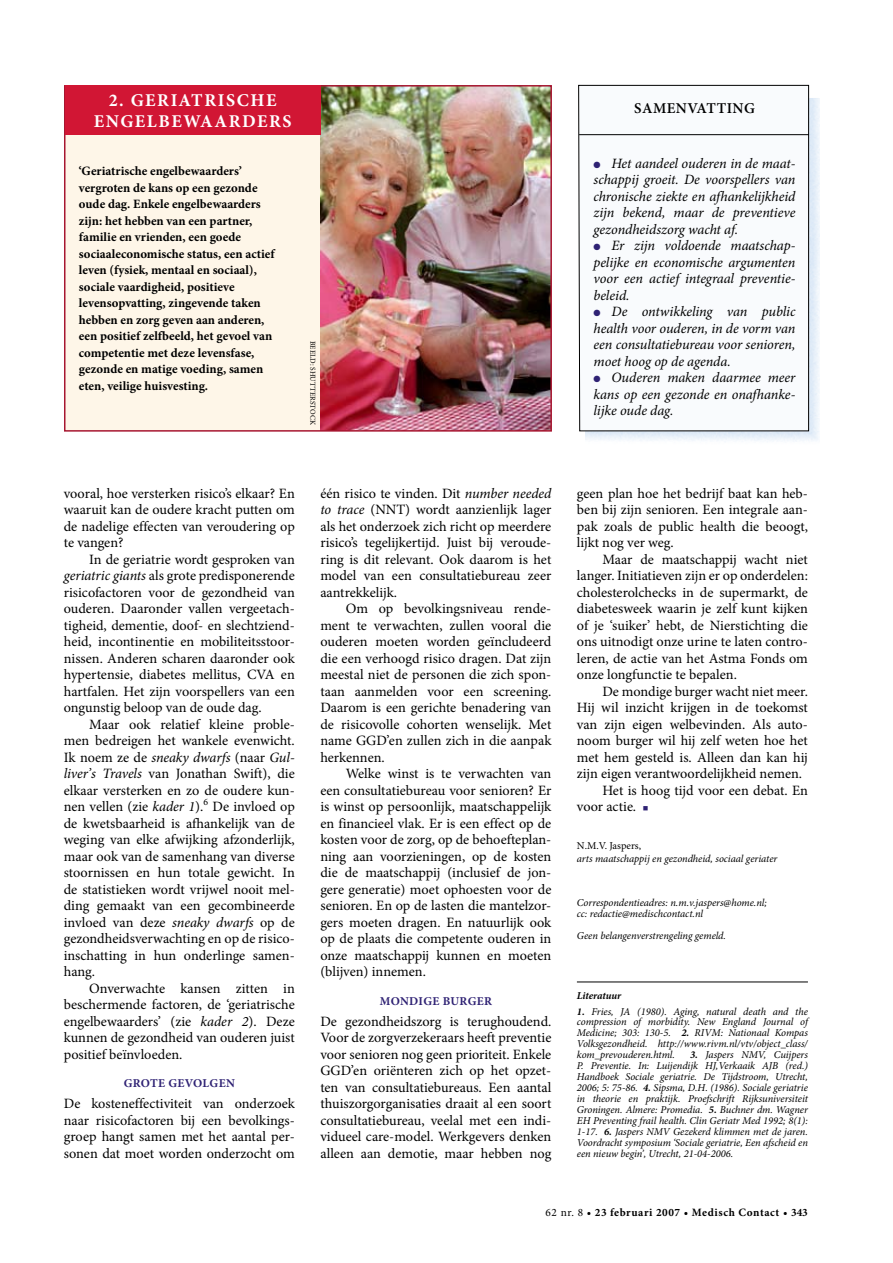
<style>
.page{position:relative;width:893px;height:1263px;background:#fff}
.page>*{position:absolute;margin:0;border:0;box-sizing:border-box;transform-origin:0 0}
.t1{font:700 18px/21.6px "Minion Pro";letter-spacing:.085em;color:#fff;text-align:center}
.t2{font:600 15px "Minion Pro";letter-spacing:.03em;color:#000}
.t3{font:14.25px/16.5px "Minion Pro";letter-spacing:-.005em;color:#000;text-align:justify}
.t4{font:italic 14.25px/16.5px "Minion Pro";letter-spacing:-.005em;color:#000;text-align:justify}
.t5{font:700 12.75px/16.5px "Minion Pro";color:#000}
.t6{font:700 12px "Minion Pro";letter-spacing:.03em;color:#2f2274}
.t7{font:700 11.25px "Minion Pro";letter-spacing:.05em;color:#000}
.t8{font:italic 10.5px/10.9px "Minion Pro";letter-spacing:-.005em;color:#000;text-align:justify}
.t9{font:10.5px "Minion Pro";color:#000}
.t10{font:italic 700 10.5px "Minion Pro";letter-spacing:-.005em;color:#000}
.t11{font:7.5px "Minion Pro";letter-spacing:.01em;color:#000}
.s1{color:#2f2274}
.s2{font-style:italic}
.s3{font-weight:700}
.s4{font-weight:400}
</style>
<div class="page">
<hr style="left:577px;top:982px;width:231px;height:1px;background:#000">
<img style="left:584px;top:98px;width:236px;height:344px">
<svg style="left:578px;top:85px;width:231px;height:346px"></svg>
<hr style="left:579px;top:134px;width:230px;height:1px;background:#000">
<div style="left:65px;top:86px;width:486px;height:345px;background:#fef6e8"></div>
<img style="left:321px;top:88px;width:228px;height:341px">
<div style="left:64px;top:85px;width:488px;height:347px;border:2px solid #a71630"></div>
<div style="left:65px;top:85px;width:256px;height:50px;background:#d11634"></div>
<p class="t1" style="left:94px;top:89px;width:199px">2. Geriatrische engelbewaarders</p>
<p class="t5" style="left:79px;top:163px;width:198px">‘Geriatrische engelbewaarders’ vergroten de kans op een gezonde oude dag. Enkele engelbewaarders zijn: het hebben van een partner, familie en vrienden, een goede sociaaleconomische status, een actief leven (fysiek, mentaal en sociaal), sociale vaardigheid, positieve levensopvatting, zingevende taken hebben en zorg geven aan anderen, een positief zelfbeeld, het gevoel van competentie met deze levensfase, gezonde en matige voeding, samen eten, veilige huisvesting.</p>
<p class="t11" style="left:318px;top:341px;width:84px;rotate:90deg">Beeld: shuttersto ck</p>
<p class="t2" style="left:634px;top:99px;width:122px">SAMENVATTING</p>
<p class="t4" style="left:594px;top:155px;width:203px"><span class="s1">●</span> Het aandeel ouderen in de maat&shy;schappij groeit. De voorspellers van chronische ziekte en afhankelijkheid zijn bekend, maar de preventieve gezondheidszorg wacht af.</p>
<p class="t4" style="left:594px;top:237px;width:203px"><span class="s1">●</span> Er zijn voldoende maatschap&shy;pelijke en economische argumenten voor een actief integraal preventie&shy;beleid.</p>
<p class="t4" style="left:594px;top:303px;width:203px"><span class="s1">●</span> De ontwikkeling van public health voor ouderen, in de vorm van een consultatiebureau voor senioren, moet hoog op de agenda.</p>
<p class="t4" style="left:594px;top:369px;width:203px"><span class="s1">●</span> Ouderen maken daarmee meer kans op een gezonde en onafhanke&shy;lijke oude dag.</p>
<p class="t3" style="left:64px;top:485px;width:233px">vooral, hoe versterken risico’s elkaar? En waaruit kan de oudere kracht putten om de nadelige effecten van veroudering op te vangen?</p>
<p class="t3" style="left:64px;top:551px;width:233px;text-indent:26px">In de geriatrie wordt gesproken van <span class="s2">geriatric giants</span> als grote predisponerende risicofactoren voor de gezondheid van ouderen. Daaronder vallen vergeetach&shy;tigheid, dementie, doof- en slechtziend&shy;heid, incontinentie en mobiliteitsstoor&shy;nissen. Anderen scharen daaronder ook hypertensie, diabetes mellitus, CVA en hartfalen. Het zijn voorspellers van een ongunstig beloop van de oude dag.</p>
<p class="t3" style="left:64px;top:716px;width:233px;text-indent:26px">Maar ook relatief kleine proble&shy;men bedreigen het wankele evenwicht.<br>Ik noem ze de <span class="s2">sneaky dwarfs</span> (naar <span class="s2">Gul&shy;liver’s Travels</span> van Jonathan Swift), die elkaar versterken en zo de oudere kun&shy;nen vellen (zie <span class="s2">kader 1</span>).<sup>6</sup> De invloed op de kwetsbaarheid is afhankelijk van de weging van elke afwijking afzonderlijk, maar ook van de samenhang van diverse stoornissen en hun totale gewicht. In de statistieken wordt vrijwel nooit mel&shy;ding gemaakt van een gecombineerde invloed van deze <span class="s2">sneaky dwarfs</span> op de gezondheidsverwachting en op de risico&shy;inschatting in hun onderlinge samen&shy;hang.</p>
<p class="t3" style="left:64px;top:980px;width:233px;text-indent:26px">Onverwachte kansen zitten in beschermende factoren, de ‘geriatrische engelbewaarders’ (zie <span class="s2">kader 2</span>). Deze kunnen de gezondheid van ouderen juist positief beïnvloeden.</p>
<p class="t6" style="left:124px;top:1075px;width:113px">Grote gevolgen</p>
<p class="t3" style="left:64px;top:1095px;width:233px">De kosteneffectiviteit van onderzoek naar risicofactoren bij een bevolkings&shy;groep hangt samen met het aantal per&shy;sonen dat moet worden onderzocht om</p>
<p class="t3" style="left:320px;top:485px;width:233px">één risico te vinden. Dit <span class="s2">number needed to trace</span> (NNT</p>
<p class="t3" style="left:320px;top:501px;width:233px;text-indent:85px">) wordt aanzienlijk lager als het onderzoek zich richt op meerdere risico’s tegelijkertijd. Juist bij veroude&shy;ring is dit relevant. Ook daarom is het model van een consultatiebureau zeer aantrekkelijk.</p>
<p class="t3" style="left:320px;top:600px;width:233px;text-indent:26px">Om op bevolkingsniveau rende&shy;ment te verwachten, zullen vooral die ouderen moeten worden geïncludeerd die een verhoogd risico dragen. Dat zijn meestal niet de personen die zich spon&shy;taan aanmelden voor een screening.<br>Daarom is een gerichte benadering van de risicovolle cohorten wenselijk. Met name GGD</p>
<p class="t3" style="left:386px;top:732px;width:167px">’en zullen zich in die aanpak</p>
<p class="t3" style="left:320px;top:749px;width:66px">herkennen.</p>
<p class="t3" style="left:346px;top:765px;width:207px">Welke winst is te verwachten van</p>
<p class="t3" style="left:320px;top:782px;width:233px">een consultatiebureau voor senioren? Er</p>
<p class="t3" style="left:320px;top:798px;width:233px">is winst op persoonlijk, maatschappelijk</p>
<p class="t3" style="left:320px;top:815px;width:233px">en financieel vlak. Er is een effect op de</p>
<p class="t3" style="left:320px;top:831px;width:233px">kosten voor de zorg, op de behoefteplan-</p>
<p class="t3" style="left:320px;top:848px;width:233px">ning aan voorzieningen, op de kosten</p>
<p class="t3" style="left:320px;top:864px;width:233px">die de maatschappij (inclusief de jon-</p>
<p class="t3" style="left:320px;top:881px;width:233px">gere generatie) moet ophoesten voor de</p>
<p class="t3" style="left:320px;top:897px;width:233px">senio-ren. En op de lasten die mantelzor-</p>
<p class="t3" style="left:320px;top:914px;width:233px">gers moeten dragen. En natuurlijk ook</p>
<p class="t3" style="left:320px;top:930px;width:232px">op de plaats die competente ouderen in</p>
<p class="t3" style="left:320px;top:947px;width:233px">onze maatschappij kunnen en moeten</p>
<p class="t3" style="left:320px;top:963px;width:107px">(blijven) innemen.</p>
<p class="t6" style="left:380px;top:992px;width:114px">Mondige burger</p>
<p class="t3" style="left:320px;top:1013px;width:233px">De gezondheidszorg is terughoudend.<br>Voor de zorgverzekeraars heeft preventie voor senioren nog geen prioriteit. Enkele GGD</p>
<p class="t3" style="left:320px;top:1062px;width:233px;text-indent:30px">’en oriënteren zich op het opzet&shy;ten van consultatiebureaus. Een aantal thuiszorgorganisaties draait al een soort consultatiebureau, veelal met een indi&shy;vidueel care-model. Werkgevers denken alleen aan demotie, maar hebben nog</p>
<p class="t3" style="left:577px;top:485px;width:233px">geen plan hoe het bedrijf baat kan heb&shy;ben bij zijn senioren. Een integrale aan&shy;pak zoals de public health die beoogt, lijkt nog ver weg.</p>
<p class="t3" style="left:577px;top:551px;width:233px;text-indent:26px">Maar de maatschappij wacht niet langer. Initiatieven zijn er op onderdelen: cholesterolchecks in de supermarkt, de diabetesweek waarin je zelf kunt kijken of je ‘suiker’ hebt, de Nierstichting die ons uitnodigt onze urine te laten contro&shy;leren, de actie van het Astma Fonds om onze longfunctie te bepalen.</p>
<p class="t3" style="left:602px;top:683px;width:207px">De mondige burger wacht niet meer.</p>
<p class="t3" style="left:577px;top:699px;width:233px">Hij wil inzicht krijgen in de toekomst</p>
<p class="t3" style="left:577px;top:716px;width:233px">van zijn eigen welbevinden. Als auto-</p>
<p class="t3" style="left:577px;top:732px;width:233px">noom burger wil hij zelf weten hoe het</p>
<p class="t3" style="left:577px;top:749px;width:233px">met hem gesteld is. Alleen dan kan hij</p>
<p class="t3" style="left:577px;top:765px;width:227px">zijn eigen verantwoordelijkheid nemen.</p>
<p class="t3" style="left:602px;top:782px;width:207px">Het is hoog tijd voor een debat. En</p>
<p class="t3" style="left:577px;top:798px;width:73px">voor actie. <span class="s1">■</span></p>
<p class="t9" style="left:577px;top:838px;width:66px">N.M.V. Jaspers,</p>
<p class="t8" style="left:577px;top:853px;width:202px">arts maatschappij en gezondheid, sociaal geriater</p>
<p class="t8" style="left:577px;top:897px;width:192px">Correspondentieadres: n.m.v.jaspers@home.nl; cc: redactie@medischcontact.nl</p>
<p class="t8" style="left:577px;top:930px;width:151px">Geen belangenverstrengeling gemeld.</p>
<p class="t10" style="left:577px;top:988px;width:46px">Literatuur</p>
<p class="t8" style="left:577px;top:1006px;width:233px"><span class="s3">1.</span> Fries, JA (1980). Aging, natural death and the compression of morbidity. New England Journal of Medicine; 303: 130-5. <span class="s3">2.</span> RIVM: Nationaal Kompas Volksgezondheid. http://www.rivm.nl/vtv/object_class/ kom_prevouderen.html.</p>
<p class="t8" style="left:577px;top:1049px;width:233px;text-indent:113px"><span class="s3">3.</span> Jaspers NMV, Cuijpers P. Preventie. In: Luijendijk HJ,Verkaaik AJB (red.)<br>Handboek Sociale geriatrie. De Tijdstroom, Utrecht, 2006; 5: 75-86. <span class="s3">4.</span> Sipsma, D.H. (1986). Sociale geriatrie in theorie en praktijk. Proefschrift Rijksuniversiteit Groningen. Almere: Promedia. <span class="s3">5.</span> Buchner dm. Wagner EH Preventing frail health. Clin Geriatr Med 1992; 8(1):<br>1-17. <span class="s3">6.</span> Jaspers NMV Gezekerd klimmen met de jaren.<br>Voordracht symposium ‘Sociale geriatrie, Een afscheid en een nieuw begin’, Utrecht, 21-04-2006.</p>
<p class="t7" style="left:546px;top:1204px;width:264px"><span class="s4">62 nr. 8</span> • 23 februari 2007 • Medisch Contact • 343</p>
</div>
